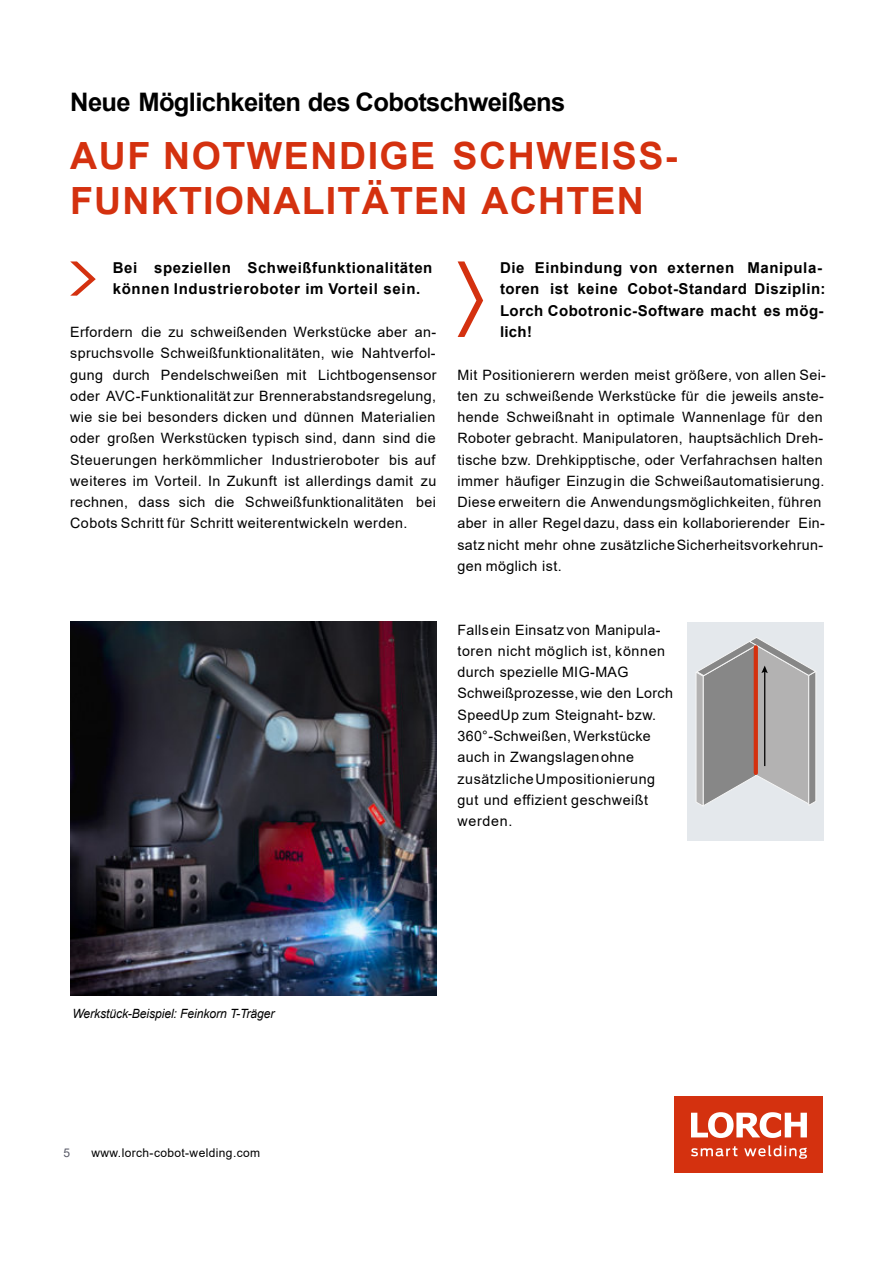
<style>
.page{position:relative;width:894px;height:1265px;background:#fff}
.page>*{position:absolute;margin:0;border:0;box-sizing:border-box;transform-origin:0 0}
.t1{font:700 37.5px/45px "Arial";letter-spacing:.03em;color:#d4310f}
.t2{font:700 25.5px "Arial";letter-spacing:-.025em;color:#000}
.t3{font:700 15px/21.3px "Arial";letter-spacing:.035em;color:#000}
.t4{font:14.25px/21.3px "Arial";letter-spacing:.03em;color:#000}
.t5{font:italic 12.75px "Arial";letter-spacing:-.01em;color:#000;scale:.95 1}
.t6{font:12px "Arial";letter-spacing:.03em;color:#000}
.t7{font:12px "Arial";color:#585966}
</style>
<div class="page">
<div style="left:687px;top:622px;width:136px;height:219px;background:#e4e8ec"></div>
<svg style="left:696px;top:637px;width:120px;height:169px"></svg>
<svg style="left:457px;top:261px;width:26px;height:76px"></svg>
<img style="left:71px;top:622px;width:365px;height:373px">
<svg style="left:70px;top:261px;width:26px;height:35px"></svg>
<div style="left:674px;top:1096px;width:149px;height:76px;background:#d4310f"></div>
<svg style="left:691px;top:1112px;width:115px;height:26px"></svg>
<svg style="left:691px;top:1145px;width:115px;height:13px"></svg>
<h2 class="t2" style="left:70px;top:93px;width:496px">Neue Möglichkeiten des Cobotschweißens</h2>
<h1 class="t1" style="left:70px;top:137px;width:608px">AUF NOTWENDIGE SCHWEISS-<br>FUNKTIONALITÄTEN ACHTEN</h1>
<p class="t3" style="left:113px;top:259px;width:321px">Bei speziellen Schweißfunktionalitäten können Industrieroboter im Vorteil sein.</p>
<p class="t4" style="left:70px;top:323px;width:367px;text-align:justify">Erfordern die zu schweißenden Werkstücke aber an&shy;spruchsvolle Schweißfunktionalitäten, wie Nahtverfol&shy;gung durch Pendelschweißen mit Lichtbogensensor oder AVC-Funktionalität zur Brennerabstandsregelung, wie sie bei besonders dicken und dünnen Materialien oder großen Werkstücken typisch sind, dann sind die Steuerungen herkömmlicher Industrieroboter bis auf weiteres im Vorteil. In Zukunft ist allerdings damit zu rechnen, dass sich die Schweißfunktionalitäten bei Cobots Schritt für Schritt weiterentwickeln werden.</p>
<p class="t3" style="left:500px;top:259px;width:327px">Die Einbindung von externen Manipula&shy;toren ist keine Cobot-Standard Disziplin:<br>Lorch Cobotronic-Software macht es mög&shy;lich!</p>
<p class="t4" style="left:457px;top:365px;width:370px">Mit Positionierern werden meist größere, von allen Sei&shy;ten zu schweißende Werkstücke für die jeweils anste&shy;hende Schweißnaht in optimale Wannenlage für den Roboter gebracht. Manipulatoren, hauptsächlich Dreh&shy;tische bzw. Drehkipptische, oder Verfahrachsen halten immer häufiger Einzugin die Schweißautomatisierung.<br>Diese erweitern die Anwendungsmöglichkeiten, führen aber in aller Regel dazu, dass ein kollaborierender Ein&shy;satz nicht mehr ohne zusätzlicheSicherheitsvorkehrun&shy;gen möglich ist.</p>
<p class="t4" style="left:457px;top:620px;width:217px">Fallsein Einsatz von Manipula&shy;toren nicht möglich ist, können durch spezielle MIG-MAG<br>Schweißprozesse,wie den Lorch<br>SpeedUp zum Steignaht- bzw.<br>360°-Schweißen, Werkstücke auch in Zwangslagenohne zusätzlicheUmpositionierung gut und effizient geschweißt werden.</p>
<p class="t5" style="left:72px;top:1008px;width:214px">Werkstück-Beispiel: Feinkorn T-Träger</p>
<p class="t7" style="left:63px;top:1147px;width:8px">5</p>
<p class="t6" style="left:91px;top:1147px;width:170px">www.lorch-cobot-welding.com</p>
</div>
